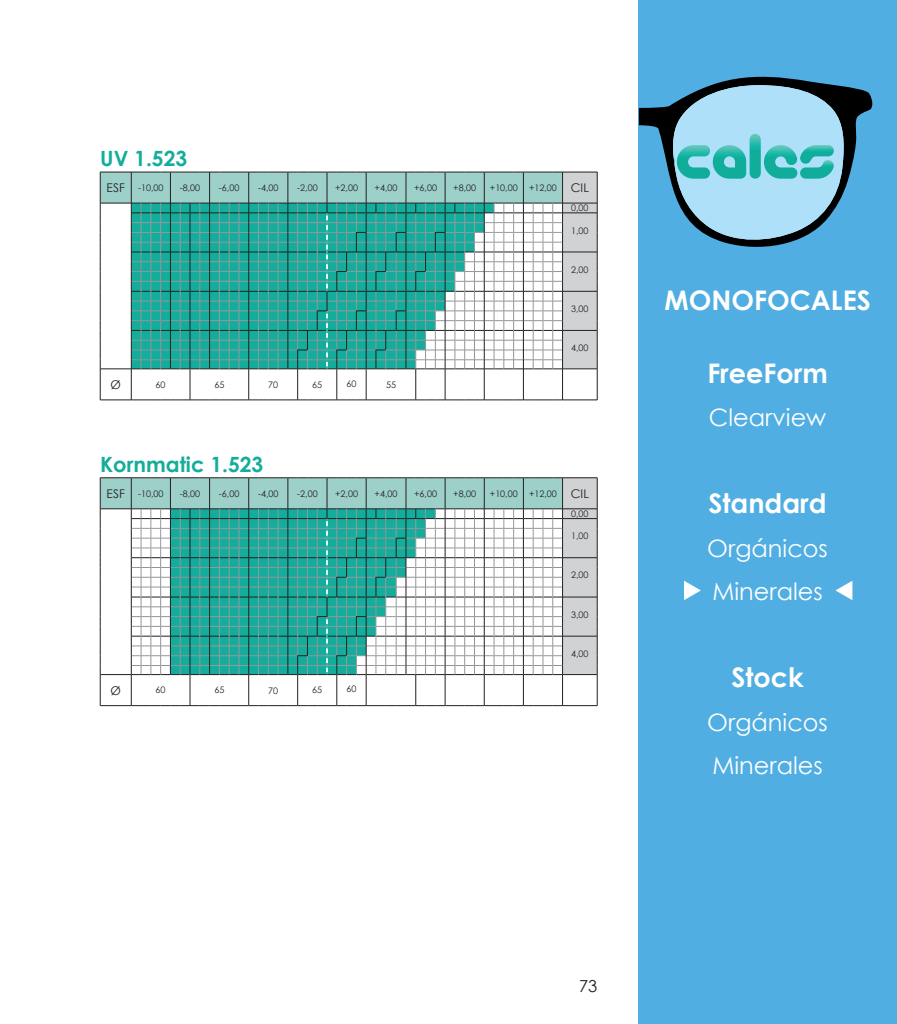
<style>
.page{position:relative;width:897px;height:1024px;background:#fff}
.page>*{position:absolute;margin:0;border:0;box-sizing:border-box;transform-origin:0 0}
.t1{font:700 27px "Century Gothic";color:#fff}
.t2{font:24px/43.5px "Century Gothic";color:#fff}
.t3{font:700 21px "Century Gothic";color:#14ad9b}
.t4{font:16.5px "Century Gothic";color:#231f20}
.t5{font:12px "Century Gothic";color:#231f20}
.t6{font:9px "Century Gothic";color:#231f20}
.s1{font-size:12px}
</style>
<div class="page">
<div style="left:638px;top:0;width:258px;height:1024px;background:#51aee2"></div>
<svg style="left:638px;top:76px;width:235px;height:171px"></svg>
<svg style="left:670px;top:85px;width:175px;height:159px;background:#7cb9cc"></svg>
<svg style="left:684px;top:581px;width:16px;height:19px"></svg>
<svg style="left:835px;top:581px;width:17px;height:19px"></svg>
<svg style="left:131px;top:400px;width:431px;height:1px"></svg>
<hr style="left:100px;top:400px;width:31px;height:1px;background:#231f20">
<hr style="left:100px;top:369px;width:1px;height:31px;background:#231f20">
<hr style="left:523px;top:369px;width:1px;height:31px;background:#231f20">
<hr style="left:484px;top:369px;width:1px;height:31px;background:#231f20">
<hr style="left:297px;top:369px;width:1px;height:31px;background:#231f20">
<hr style="left:445px;top:369px;width:1px;height:31px;background:#231f20">
<hr style="left:248px;top:369px;width:1px;height:31px;background:#231f20">
<hr style="left:597px;top:369px;width:1px;height:31px;background:#231f20">
<hr style="left:562px;top:400px;width:35px;height:1px;background:#231f20">
<hr style="left:562px;top:369px;width:1px;height:31px;background:#231f20">
<hr style="left:336px;top:369px;width:1px;height:31px;background:#231f20">
<hr style="left:415px;top:369px;width:1px;height:31px;background:#231f20">
<hr style="left:190px;top:369px;width:1px;height:31px;background:#231f20">
<hr style="left:366px;top:369px;width:1px;height:31px;background:#231f20">
<svg style="left:100px;top:172px;width:498px;height:198px"></svg>
<hr style="left:131px;top:369px;width:1px;height:31px;background:#231f20">
<svg style="left:132px;top:705px;width:430px;height:1px"></svg>
<hr style="left:100px;top:705px;width:31px;height:1px;background:#231f20">
<hr style="left:100px;top:675px;width:1px;height:31px;background:#231f20">
<hr style="left:523px;top:675px;width:1px;height:31px;background:#231f20">
<hr style="left:484px;top:675px;width:1px;height:31px;background:#231f20">
<hr style="left:297px;top:675px;width:1px;height:30px;background:#231f20">
<hr style="left:445px;top:675px;width:1px;height:31px;background:#231f20">
<hr style="left:248px;top:675px;width:1px;height:30px;background:#231f20">
<hr style="left:597px;top:675px;width:1px;height:31px;background:#231f20">
<hr style="left:562px;top:705px;width:35px;height:1px;background:#231f20">
<hr style="left:562px;top:675px;width:1px;height:31px;background:#231f20">
<hr style="left:336px;top:675px;width:1px;height:30px;background:#231f20">
<hr style="left:415px;top:675px;width:1px;height:30px;background:#231f20">
<hr style="left:190px;top:675px;width:1px;height:30px;background:#231f20">
<hr style="left:366px;top:675px;width:1px;height:30px;background:#231f20">
<svg style="left:100px;top:477px;width:498px;height:198px"></svg>
<hr style="left:131px;top:675px;width:1px;height:31px;background:#231f20">
<p class="t3" style="left:100px;top:145px;width:88px">UV 1.523</p>
<p class="t6" style="left:107px;top:182px;width:58px"><span class="s1">ESF</span> -10,00</p>
<p class="t6" style="left:180px;top:182px;width:22px">-8,00</p>
<p class="t6" style="left:219px;top:182px;width:22px">-6,00</p>
<p class="t6" style="left:258px;top:182px;width:22px">-4,00</p>
<p class="t6" style="left:297px;top:182px;width:22px">-2,00</p>
<p class="t6" style="left:335px;top:182px;width:24px">+2,00</p>
<p class="t6" style="left:374px;top:182px;width:24px">+4,00</p>
<p class="t6" style="left:414px;top:182px;width:24px">+6,00</p>
<p class="t6" style="left:453px;top:182px;width:24px">+8,00</p>
<p class="t6" style="left:490px;top:182px;width:69px">+10,00 +12,00</p>
<p class="t5" style="left:570px;top:180px;width:20px">CIL</p>
<p class="t6" style="left:571px;top:203px;width:19px">0,00</p>
<p class="t6" style="left:571px;top:225px;width:19px">1,00</p>
<p class="t6" style="left:571px;top:264px;width:19px">2,00</p>
<p class="t6" style="left:571px;top:303px;width:19px">3,00</p>
<p class="t6" style="left:571px;top:342px;width:19px">4,00</p>
<p class="t1" style="left:664px;top:284px;width:208px">MONOFOCALES</p>
<p class="t5" style="left:110px;top:377px;width:12px">Ø</p>
<p class="t6" style="left:156px;top:379px;width:11px">60</p>
<p class="t6" style="left:214px;top:379px;width:11px">65</p>
<p class="t6" style="left:268px;top:379px;width:11px">70</p>
<p class="t6" style="left:312px;top:379px;width:11px">65</p>
<p class="t6" style="left:346px;top:378px;width:11px">60</p>
<p class="t6" style="left:386px;top:379px;width:11px">55</p>
<p class="t1" style="left:707px;top:356px;width:122px">FreeForm</p>
<p class="t2" style="left:709px;top:395px;width:119px">Clearview</p>
<p class="t3" style="left:100px;top:451px;width:164px">Kornmatic 1.523</p>
<p class="t6" style="left:107px;top:488px;width:58px"><span class="s1">ESF</span> -10,00</p>
<p class="t6" style="left:180px;top:488px;width:22px">-8,00</p>
<p class="t6" style="left:219px;top:488px;width:22px">-6,00</p>
<p class="t6" style="left:258px;top:488px;width:22px">-4,00</p>
<p class="t6" style="left:297px;top:488px;width:22px">-2,00</p>
<p class="t6" style="left:335px;top:488px;width:24px">+2,00</p>
<p class="t6" style="left:374px;top:488px;width:24px">+4,00</p>
<p class="t6" style="left:414px;top:488px;width:24px">+6,00</p>
<p class="t6" style="left:453px;top:488px;width:24px">+8,00</p>
<p class="t6" style="left:490px;top:488px;width:69px">+10,00 +12,00</p>
<p class="t5" style="left:570px;top:486px;width:20px">CIL</p>
<p class="t6" style="left:571px;top:508px;width:19px">0,00</p>
<p class="t6" style="left:571px;top:531px;width:19px">1,00</p>
<p class="t6" style="left:571px;top:570px;width:19px">2,00</p>
<p class="t6" style="left:571px;top:609px;width:19px">3,00</p>
<p class="t6" style="left:571px;top:648px;width:19px">4,00</p>
<p class="t1" style="left:708px;top:486px;width:120px">Standard</p>
<p class="t2" style="left:707px;top:526px;width:122px">Orgánicos<br>Minerales</p>
<p class="t5" style="left:110px;top:683px;width:12px">Ø</p>
<p class="t6" style="left:156px;top:685px;width:11px">60</p>
<p class="t6" style="left:214px;top:685px;width:11px">65</p>
<p class="t6" style="left:268px;top:685px;width:11px">70</p>
<p class="t6" style="left:312px;top:685px;width:11px">65</p>
<p class="t6" style="left:346px;top:684px;width:11px">60</p>
<p class="t1" style="left:731px;top:660px;width:74px">Stock</p>
<p class="t2" style="left:707px;top:700px;width:122px">Orgánicos<br>Minerales</p>
<p class="t4" style="left:579px;top:976px;width:20px">73</p>
</div>
